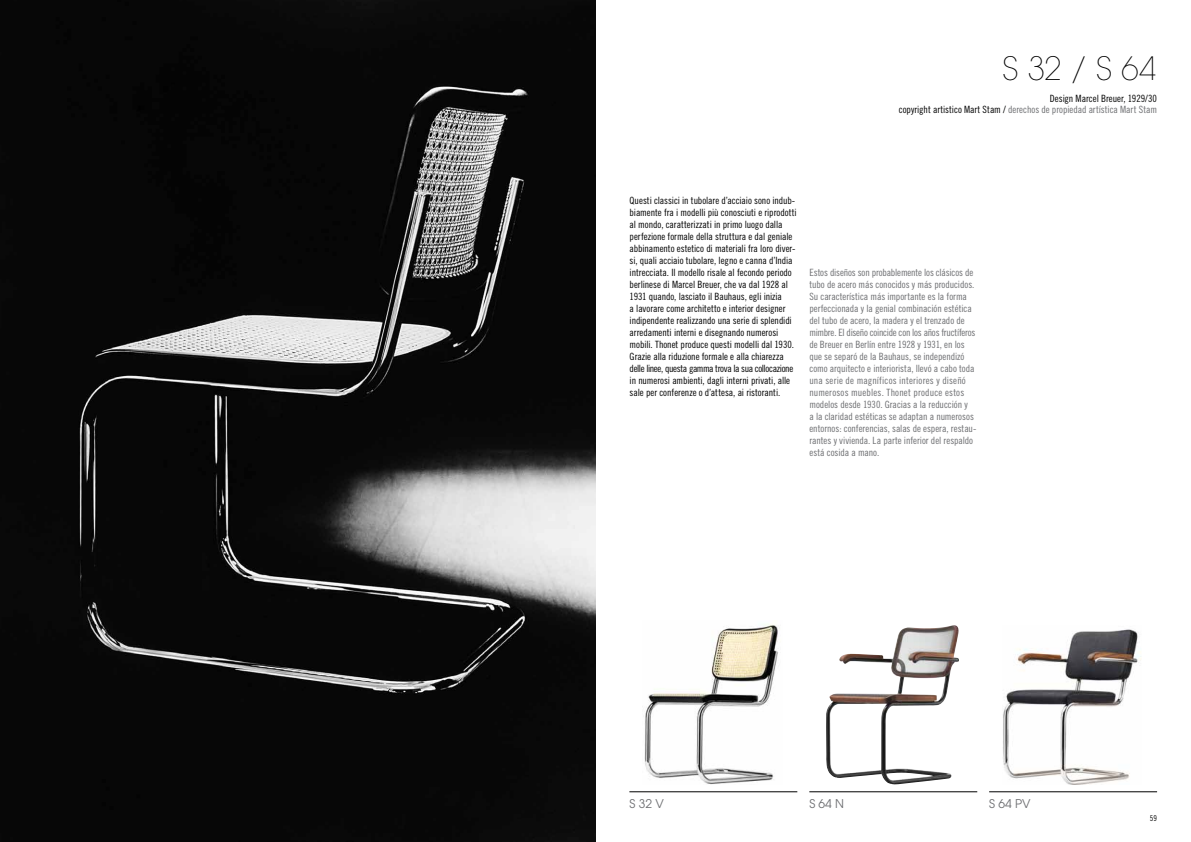
<style>
.page{position:relative;width:1191px;height:842px;background:#fff}
.page>*{position:absolute;margin:0;border:0;box-sizing:border-box;transform-origin:0 0}
.t1{font:200 32px "ITC Avant Garde Std";color:#000}
.t2{font:12px "ITC Avant Garde Std";color:#6d6e71}
.t3{font:10px/12px "Trade Gothic LT Std Cn 18";letter-spacing:-.005em;color:#000;text-align:right}
.t4{font:10px/12px "Trade Gothic LT Std Cn 18";letter-spacing:-.005em;color:#6d6e71}
.t5{font:8px "Trade Gothic LT Std Cn 18";color:#000}
.s1{color:#6d6e71}
</style>
<div class="page">
<img style="left:644px;top:624px;width:136px;height:160px">
<img style="left:826px;top:625px;width:133px;height:160px">
<img style="left:1003px;top:629px;width:138px;height:155px">
<hr style="left:629px;top:791px;width:168px;height:1px;background:#000">
<hr style="left:809px;top:791px;width:168px;height:1px;background:#000">
<hr style="left:989px;top:791px;width:168px;height:1px;background:#000">
<img style="left:0;top:0;width:595px;height:842px">
<h1 class="t1" style="left:1002px;top:49px;width:156px">S 32 / S 64</h1>
<p class="t3" style="left:899px;top:93px;width:260px;line-height:11px">Design Marcel Breuer, 1929/30<br>copyright artistico Mart Stam / <span class="s1">derechos de propiedad artística Mart Stam</span></p>
<p class="t3" style="left:629px;top:194px;width:169px;text-align:left">Questi classici in tubolare d’acciaio sono indub&shy;biamente fra i modelli più conosciuti e riprodotti al mondo, caratterizzati in primo luogo dalla perfezione formale della struttura e dal geniale abbinamento estetico di materiali fra loro diver&shy;si, quali acciaio tubolare, legno e canna d’India intrecciata. Il modello risale al fecondo periodo berlinese di Marcel Breuer, che va dal 1928 al 1931 quando, lasciato il Bauhaus, egli inizia<br>a lavorare come architetto e interior designer indipendente realizzando una serie di splendidi arredamenti interni e disegnando numerosi mobili. Thonet produce questi modelli dal 1930.<br>Grazie alla riduzione formale e alla chiarezza delle linee, questa gamma trova la sua collocazione in numerosi ambienti, dagli interni privati, alle sale per conferenze o d’attesa, ai ristoranti.</p>
<p class="t4" style="left:809px;top:266px;width:168px">Estos diseños son probablemente los clásicos de tubo de acero más conocidos y más producidos.<br>Su característica más importante es la forma perfeccionada y la genial combinación estética del tubo de acero, la madera y el trenzado de mimbre. El diseño coincide con los años fructíferos de Breuer en Berlín entre 1928 y 1931, en los que se separó de la Bauhaus, se independizó como arquitecto e interiorista, llevó a cabo toda una serie de magníficos interiores y diseñó numerosos muebles. Thonet produce estos modelos desde 1930. Gracias a la reducción y<br>a la claridad estéticas se adaptan a numerosos entornos: conferencias, salas de espera, restau&shy;rantes y vivienda. La parte inferior del respaldo está cosida a mano.</p>
<p class="t2" style="left:629px;top:796px;width:36px">S 32 V</p>
<p class="t2" style="left:809px;top:796px;width:36px">S 64 N</p>
<p class="t2" style="left:989px;top:796px;width:43px">S 64 PV</p>
<p class="t5" style="left:1149px;top:813px;width:9px">59</p>
</div>
